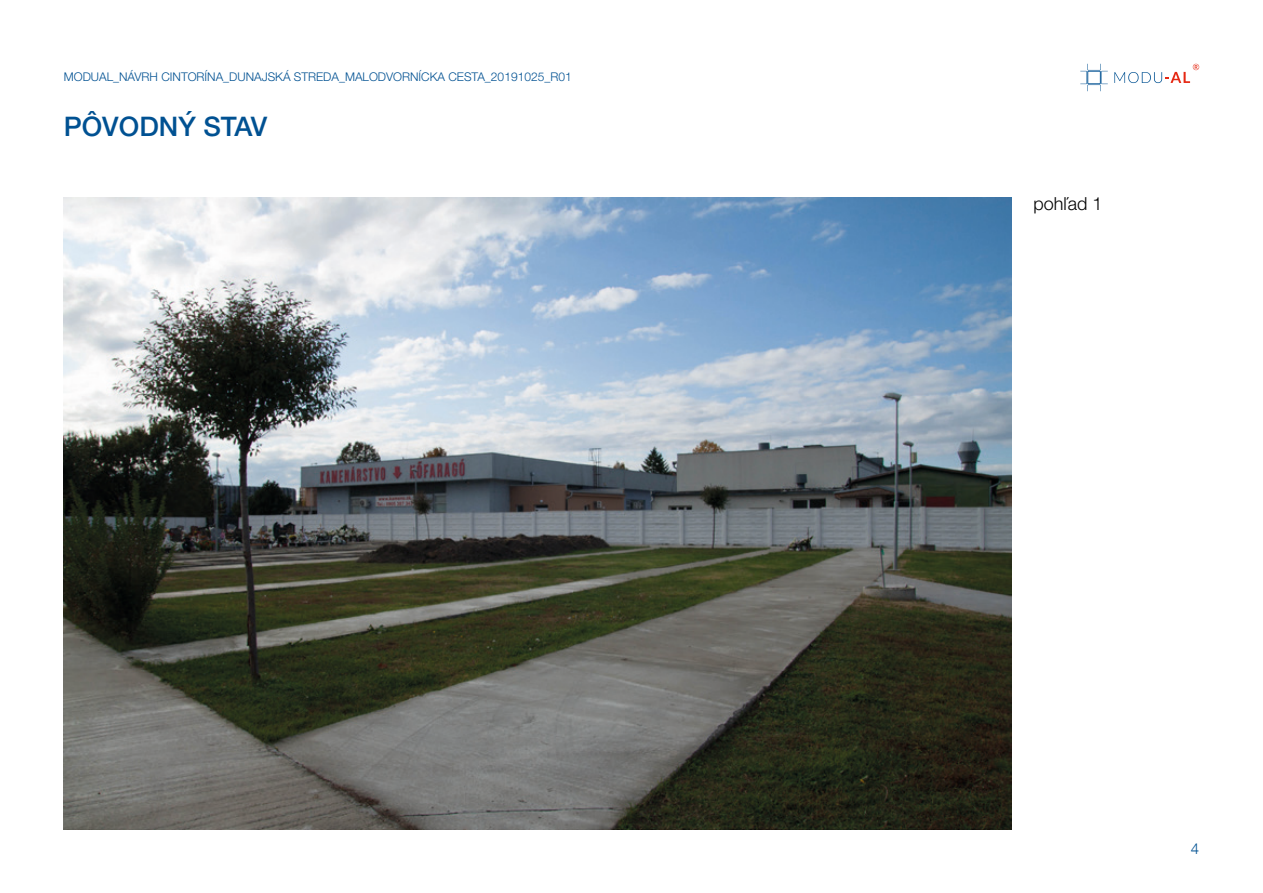
<style>
.page{position:relative;width:1263px;height:893px;background:#fff}
.page>*{position:absolute;margin:0;border:0;box-sizing:border-box;transform-origin:0 0}
.t1{font:500 27px "Helvetica Neue LT Pro";color:#005192}
.t2{font:300 18px "Helvetica Neue LT Pro";color:#000}
.t3{font:300 15px "Helvetica Neue LT Com";color:#005192}
.t4{font:300 12px "Helvetica Neue LT Pro";color:#005192}
</style>
<div class="page">
<svg style="left:1114px;top:64px;width:85px;height:19px"></svg>
<svg style="left:1080px;top:64px;width:28px;height:27px"></svg>
<img style="left:64px;top:198px;width:947px;height:631px">
<p class="t4" style="left:64px;top:69px;width:509px">MODUAL_NÁVRH CINTORÍNA_DUNAJSKÁ STREDA_MALODVORNÍCKA CESTA_20191025_R01</p>
<p class="t1" style="left:64px;top:110px;width:205px">PÔVODNÝ STAV</p>
<p class="t2" style="left:1033px;top:193px;width:71px">pohľad 1</p>
<p class="t3" style="left:1191px;top:839px;width:10px">4</p>
</div>
